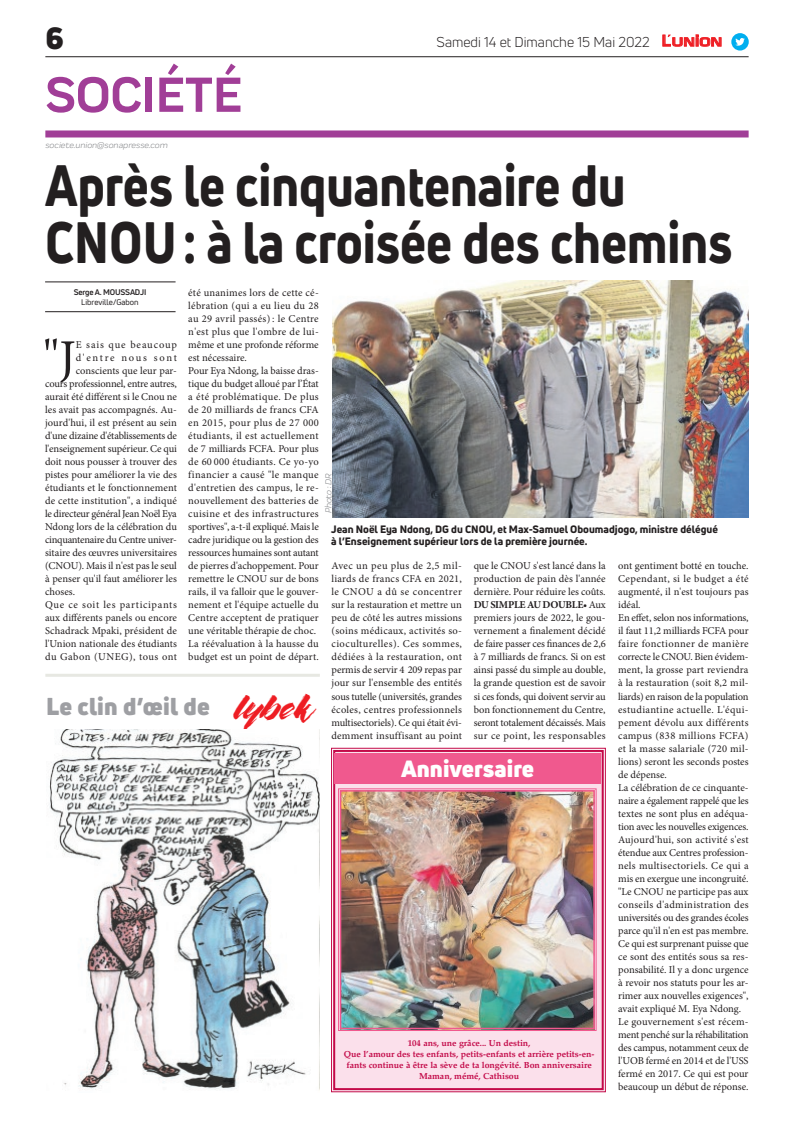
<style>
.page{position:relative;width:794px;height:1129px;background:#fff}
.page>*{position:absolute;margin:0;border:0;box-sizing:border-box;transform-origin:0 0}
.t1{font:800 57px/57px "Uni Neue";color:#231f20;scale:.86 1}
.t2{font:700 51px "Praktika";color:#a13e97}
.t3{font:50.5px "Minion Pro";color:#231f20}
.t4{font:900 30px "Uni Neue";color:#231f20}
.t5{font:900 23.9px "Uni Neue";letter-spacing:.01em;color:#9e9fa3}
.t6{font:900 23px "Uni Neue";color:#fff}
.t7{font:14px "Uni Neue";color:#231f20}
.t8{font:10.5px/13px "Minion Pro";color:#231f20}
.t9{font:800 10.5px/12.6px "Uni Neue";color:#231f20}
.t10{font:10.5px "Minion Pro";letter-spacing:-.02em;color:#231f20}
.t11{font:10.5px "Minion Pro";letter-spacing:-.025em;color:#231f20}
.t12{font:10.5px "Minion Pro";letter-spacing:.06em;color:#231f20}
.t13{font:10.5px "Minion Pro";letter-spacing:.04em;color:#231f20}
.t14{font:10.5px "Minion Pro";letter-spacing:.08em;color:#231f20}
.t15{font:10.5px "Minion Pro";letter-spacing:.155em;color:#231f20}
.t16{font:italic 9px "Praktika";color:#818386}
.t17{font:700 8.8px/11px "Palatino";color:#c30a49;text-align:center}
.t18{font:700 8px "Uni Neue";letter-spacing:-.02em;color:#231f20}
.t19{font:8px "Uni Neue";color:#231f20}
.s1{font-family:"Eurostile";font-weight:600;font-size:14.9px;color:#ee1d23}
.s2{font-family:"Eurostile";font-weight:600;font-size:11.4px;color:#ee1d23}
.s3{font-weight:700}
.s4{font-family:"The Flower City";font-weight:400;font-size:37.7px;color:#ee1d23}
</style>
<div class="page">
<hr style="left:45px;top:56px;width:703px;height:1px;background:#231f20">
<div style="left:45px;top:130px;width:703px;height:7px;background:#a13e97"></div>
<svg style="left:662px;top:34px;width:60px;height:13px"></svg>
<div style="left:731px;top:33px;width:17px;height:18px;background:#00aeef;border-radius:50%"></div>
<svg style="left:735px;top:38px;width:10px;height:8px"></svg>
<svg style="left:331px;top:747px;width:275px;height:345px;background:#f5c8d9"></svg>
<div style="left:333px;top:749px;width:270px;height:340px;border:2px solid #c30a49"></div>
<div style="left:334px;top:752px;width:267px;height:30px;background:#f0598e"></div>
<img style="left:338px;top:788px;width:258px;height:242px">
<div style="left:340px;top:790px;width:255px;height:239px;border:2px solid #f0598e"></div>
<hr style="left:45px;top:673px;width:275px;height:3px;background:#e7e8e2">
<img style="left:49px;top:729px;width:271px;height:361px">
<hr style="left:45px;top:311px;width:130px;height:1px;background:#231f20">
<hr style="left:45px;top:282px;width:130px;height:1px;background:#231f20">
<img style="left:333px;top:281px;width:415px;height:236px">
<h3 class="t4" style="left:45px;top:17px;width:20px">6</h3>
<h2 class="t2" style="left:45px;top:54px;width:198px">SOCIÉTÉ</h2>
<p class="t16" style="left:45px;top:139px;width:124px">societe.union@sonapresse.com</p>
<h3 class="t7" style="left:436px;top:33px;width:287px">Samedi 14 et Dimanche 15 Mai 2022 <span class="s1">L</span><span class="s2">UNION</span></h3>
<h1 class="t1" style="left:45px;top:156px;width:800px">Après le cinquantenaire du<br>CNOU: à la croisée des chemins</h1>
<p class="t18" style="left:74px;top:287px;width:74px">Serge A. MOUSSADJI</p>
<p class="t19" style="left:81px;top:297px;width:59px">Libreville/Gabon</p>
<p class="t8" style="left:188px;top:286px;width:132px">été unanimes lors de cette cé&shy;lébration (qui a eu lieu du 28 au 29 avril passés) : le Centre n'est plus que l'ombre de lui&shy;même et une profonde réforme est nécessaire.<br>Pour Eya Ndong, la baisse dras&shy;tique du budget alloué par l’État a été problématique. De plus de 20 milliards de francs CFA en 2015, pour plus de 27 000 étudiants, il est actuellement de 7 milliards FCFA. Pour plus de 60 000 étudiants. Ce yo-yo financier a causé "le manque d'entretien des campus, le re&shy;nouvellement des batteries de cuisine et des infrastructures sportives", a-t-il expliqué. Mais le cadre juridique ou la gestion des ressources humaines sont autant de pierres d'achoppement. Pour remettre le CNOU sur de bons rails, il va falloir que le gouver&shy;nement et l'équipe actuelle du<br>Centre acceptent de pratiquer une véritable thérapie de choc.<br>La réévaluation à la hausse du budget est un point de départ.</p>
<h3 class="t3" style="left:43px;top:324px;width:34px">"J</h3>
<p class="t14" style="left:76px;top:338px;width:103px">E sais que beaucoup</p>
<p class="t15" style="left:76px;top:351px;width:103px">d'entre nous sont</p>
<p class="t8" style="left:76px;top:364px;width:103px">conscients que leur par-</p>
<p class="t10" style="left:45px;top:377px;width:133px">cours professionnel, entre autres,</p>
<p class="t8" style="left:45px;top:390px;width:133px">aurait été différent si le Cnou ne</p>
<p class="t8" style="left:45px;top:403px;width:133px">les avait pas accompagnés. Au-</p>
<p class="t8" style="left:45px;top:416px;width:133px">jourd'hui, il est présent au sein</p>
<p class="t10" style="left:45px;top:429px;width:133px">d'une dizaine d'établissements de</p>
<p class="t8" style="left:45px;top:442px;width:133px">l'enseignement supérieur. Ce qui</p>
<p class="t8" style="left:45px;top:455px;width:133px">doit nous pousser à trouver des</p>
<p class="t8" style="left:45px;top:468px;width:133px">pistes pour améliorer la vie des</p>
<p class="t8" style="left:45px;top:481px;width:133px">étudiants et le fonctionnement</p>
<p class="t8" style="left:45px;top:494px;width:133px">de cette institution", a indiqué</p>
<p class="t11" style="left:45px;top:507px;width:133px">le directeur général Jean Noël Eya</p>
<p class="t8" style="left:45px;top:520px;width:133px">Ndong lors de la célébration du</p>
<p class="t11" style="left:45px;top:533px;width:133px">cinquantenaire du Centre univer-</p>
<p class="t8" style="left:45px;top:546px;width:133px">sitaire des œuvres universitaires</p>
<p class="t8" style="left:45px;top:559px;width:133px">(CNOU). Mais il n'est pas le seul</p>
<p class="t8" style="left:45px;top:572px;width:133px">à penser qu'il faut améliorer les</p>
<p class="t8" style="left:45px;top:585px;width:31px">choses.</p>
<p class="t12" style="left:45px;top:598px;width:133px">Que ce soit les participants</p>
<p class="t8" style="left:45px;top:611px;width:133px">aux différents panels ou encore</p>
<p class="t8" style="left:45px;top:624px;width:133px">Schadrack Mpaki, président de</p>
<p class="t8" style="left:45px;top:637px;width:133px">l'Union nationale des étudiants</p>
<p class="t13" style="left:45px;top:650px;width:133px">du Gabon (UNEG), tous ont</p>
<p class="t16" style="left:322px;top:513px;width:41px;rotate:-90deg">Photo : DR</p>
<p class="t9" style="left:331px;top:522px;width:388px">Jean Noël Eya Ndong, DG du CNOU, et Max-Samuel Oboumadjogo, ministre délégué à l’Enseignement supérieur lors de la première journée.</p>
<p class="t8" style="left:331px;top:559px;width:132px;text-align:justify">Avec un peu plus de 2,5 mil&shy;liards de francs CFA en 2021, le CNOU a dû se concentrer sur la restauration et mettre un peu de côté les autres missions (soins médicaux, activités so&shy;cioculturelles). Ces sommes, dédiées à la restauration, ont permis de servir 4 209 repas par jour sur l'ensemble des entités sous tutelle (universités, grandes écoles, centres professionnels multisectoriels). Ce qui était évi&shy;demment insuffisant au point</p>
<p class="t8" style="left:474px;top:559px;width:133px;text-align:justify">que le CNOU s'est lancé dans la production de pain dès l'année dernière. Pour réduire les coûts.<br><span class="s3">DU SIMPLE AU DOUBLE</span>• Aux premiers jours de 2022, le gou&shy;vernement a finalement décidé de faire passer ces finances de 2,6 à 7 milliards de francs. Si on est ainsi passé du simple au double, la grande question est de savoir si ces fonds, qui doivent servir au bon fonctionnement du Centre, seront totalement décaissés. Mais sur ce point, les responsables</p>
<p class="t8" style="left:618px;top:559px;width:132px">ont gentiment botté en touche.<br>Cependant, si le budget a été augmenté, il n'est toujours pas idéal.<br>En effet, selon nos informations, il faut 11,2 milliards FCFA pour faire fonctionner de manière correcte le CNOU. Bien évidem&shy;ment, la grosse part reviendra à la restauration (soit 8,2 mil&shy;liards) en raison de la population estudiantine actuelle. L'équi&shy;pement dévolu aux différents campus (838 millions FCFA) et la masse salariale (720 mil&shy;lions) seront les seconds postes de dépense.<br>La célébration de ce cinquante&shy;naire a également rappelé que les textes ne sont plus en adéqua&shy;tion avec les nouvelles exigences.<br>Aujourd'hui, son activité s'est étendue aux Centres profession&shy;nels multisectoriels. Ce qui a mis en exergue une incongruité. "Le CNOU ne participe pas aux conseils d'administration des universités ou des grandes écoles parce qu'il n'en est pas membre.<br>Ce qui est surprenant puisse que ce sont des entités sous sa res&shy;ponsabilité. Il y a donc urgence à revoir nos statuts pour les ar&shy;rimer aux nouvelles exigences", avait expliqué M. Eya Ndong.<br>Le gouvernement s'est récem&shy;ment penché sur la réhabilitation des campus, notamment ceux de l'UOB fermé en 2014 et de l'USS fermé en 2017. Ce qui est pour beaucoup un début de réponse.</p>
<h3 class="t5" style="left:46px;top:689px;width:265px">Le clin d’œil de <span class="s4">lybek</span></h3>
<h3 class="t6" style="left:401px;top:752px;width:135px">Anniversaire</h3>
<p class="t17" style="left:344px;top:1037px;width:252px">104 ans, une grâce... Un destin,<br>Que l’amour des tes enfants, petits-enfants et arrière petits-en&shy;fants continue à être la sève de ta longévité. Bon anniversaire Maman, mémé, Cathisou</p>
</div>
